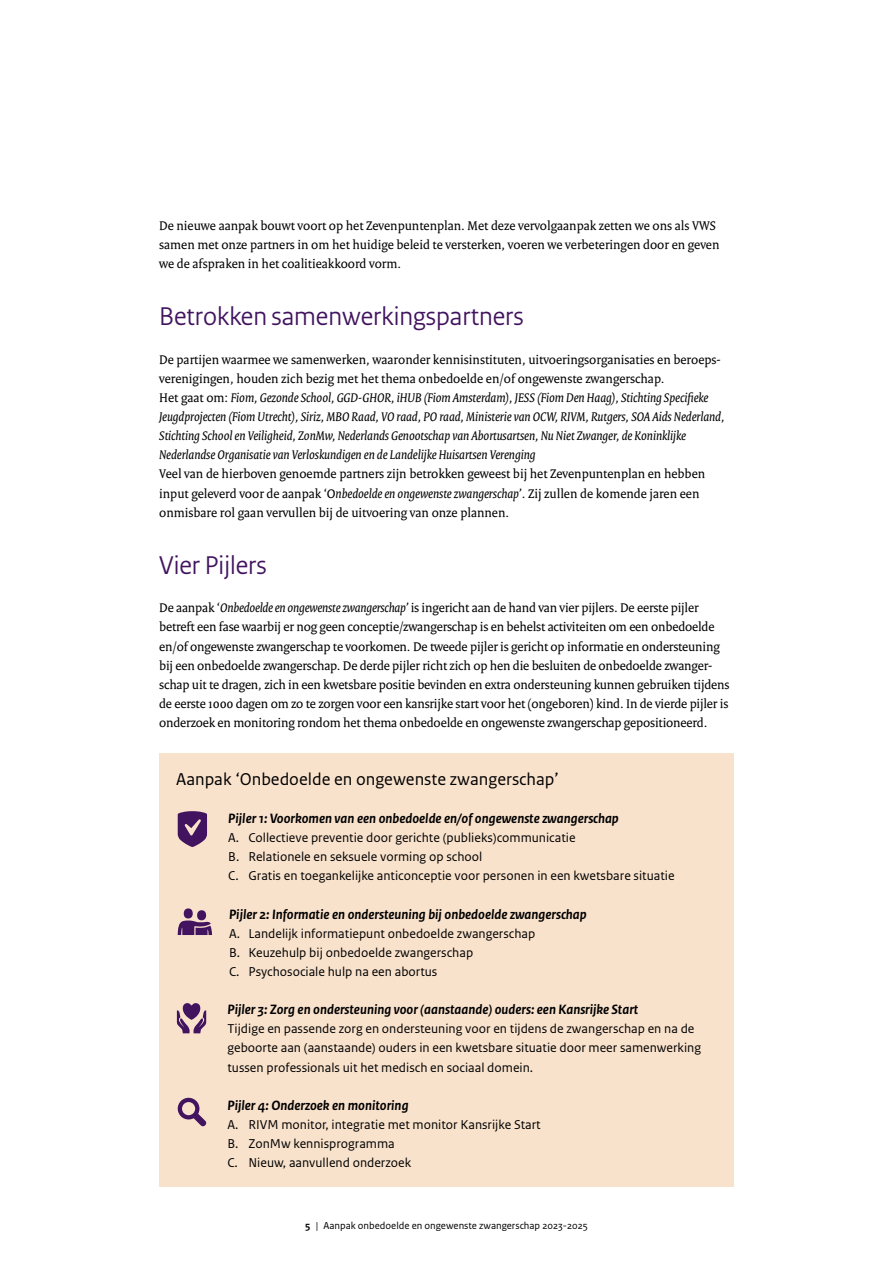
<style>
.page{position:relative;width:893px;height:1263px;background:#fff}
.page>*{position:absolute;margin:0;border:0;box-sizing:border-box;transform-origin:0 0}
.H3_vws_06_-_Kop_nive{font:27px "Rijksoverheid Sans Heading";color:#42145f}
.A_vws_19_-_Kader_kop{font:18px "Rijksoverheid Sans Text";color:#000}
.A_vws_18_-_Kader_sub{font:italic 700 14.25px "Rijksoverheid Sans Text";color:#000}
.P_vws_11_-_Plat{font:13.5px/19.2px "Rijksoverheid Serif";letter-spacing:-.01em;color:#000}
.A_vws_19_-_Kader_pla{font:13.5px/19.2px "Rijksoverheid Sans Text";color:#000}
.P_vws_11_-_Plat-2{font:italic 13.5px/19.2px "Rijksoverheid Serif";color:#000}
.t1{font:10.5px "Rijksoverheid Sans Text";color:#000}
.s1{font-style:normal}
.s2{font-style:italic}
.s3{font-weight:700}
</style>
<div class="page">
<div style="left:159px;top:753px;width:575px;height:52px;background:#f9e2cc"></div>
<div style="left:159px;top:794px;width:575px;height:48px;background:#f9e2cc"></div>
<div style="left:159px;top:833px;width:575px;height:48px;background:#f9e2cc"></div>
<div style="left:159px;top:871px;width:575px;height:48px;background:#f9e2cc"></div>
<div style="left:159px;top:910px;width:575px;height:47px;background:#f9e2cc"></div>
<div style="left:159px;top:948px;width:575px;height:47px;background:#f9e2cc"></div>
<div style="left:159px;top:986px;width:575px;height:48px;background:#f9e2cc"></div>
<div style="left:159px;top:1005px;width:575px;height:86px;background:#f9e2cc"></div>
<div style="left:159px;top:1081px;width:575px;height:48px;background:#f9e2cc"></div>
<div style="left:159px;top:1120px;width:575px;height:48px;background:#f9e2cc"></div>
<div style="left:159px;top:1139px;width:575px;height:48px;background:#f9e2cc"></div>
<svg style="left:177px;top:1003px;width:29px;height:30px"></svg>
<svg style="left:178px;top:1098px;width:28px;height:28px"></svg>
<svg style="left:178px;top:811px;width:29px;height:36px"></svg>
<div style="left:197px;top:910px;width:9px;height:10px;background:#42145f;border-radius:50%"></div>
<div style="left:184px;top:908px;width:9px;height:10px;background:#42145f;border-radius:50%"></div>
<svg style="left:178px;top:920px;width:34px;height:15px"></svg>
<p class="P_vws_11_-_Plat" style="left:159px;top:216px;width:562px">De nieuwe aanpak bouwt voort op het Zevenpuntenplan. Met deze vervolgaanpak zetten we ons als VWS samen met onze partners in om het huidige beleid te versterken, voeren we verbeteringen door en geven we de afspraken in het coalitieakkoord vorm.</p>
<h3 class="H3_vws_06_-_Kop_nive" style="left:159px;top:301px;width:366px">Betrokken samenwerkingspartners</h3>
<p class="P_vws_11_-_Plat" style="left:159px;top:350px;width:563px">De partijen waarmee we samenwerken, waaronder kennisinstituten, uitvoeringsorganisaties en beroeps&shy;verenigingen, houden zich bezig met het thema onbedoelde en/of ongewenste zwangerschap.</p>
<p class="P_vws_11_-_Plat-2" style="left:159px;top:388px;width:567px"><span class="s1">Het gaat om:</span> Fiom, Gezonde School, GGD-GHOR, iHUB (Fiom Amsterdam), JESS (Fiom Den Haag), Stichting Specifieke Jeugdprojecten (Fiom Utrecht), Siriz, MBO Raad, VO raad, PO raad, Ministerie van OCW, RIVM, Rutgers, SOA Aids Nederland, Stichting School en Veiligheid, ZonMw, Nederlands Genootschap van Abortusartsen, Nu Niet Zwanger, de Koninklijke Nederlandse Organisatie van Verloskundigen en de Landelijke Huisartsen Verenging</p>
<p class="P_vws_11_-_Plat" style="left:159px;top:464px;width:547px">Veel van de hierboven genoemde partners zijn betrokken geweest bij het Zevenpuntenplan en hebben input geleverd voor de aanpak ‘O<span class="s2">nbedoelde en ongewenste zwangerschap’</span>. Zij zullen de komende jaren een onmisbare rol gaan vervullen bij de uitvoering van onze plannen.</p>
<h3 class="H3_vws_06_-_Kop_nive" style="left:159px;top:550px;width:109px">Vier Pijlers</h3>
<p class="P_vws_11_-_Plat" style="left:159px;top:598px;width:572px">De aanpak ‘<span class="s2">Onbedoelde en ongewenste zwangerschap’</span> is ingericht aan de hand van vier pijlers. De eerste pijler betreft een fase waarbij er nog geen conceptie/zwangerschap is en behelst activiteiten om een onbedoelde en/of ongewenste zwangerschap te voorkomen. De tweede pijler is gericht op informatie en ondersteuning bij een onbedoelde zwangerschap. De derde pijler richt zich op hen die besluiten de onbedoelde zwanger&shy;schap uit te dragen, zich in een kwetsbare positie bevinden en extra ondersteuning kunnen gebruiken tijdens de eerste 1000 dagen om zo te zorgen voor een kansrijke start voor het (ongeboren) kind. In de vierde pijler is onderzoek en monitoring rondom het thema onbedoelde en ongewenste zwangerschap gepositioneerd.</p>
<p class="A_vws_19_-_Kader_kop" style="left:176px;top:768px;width:384px">Aanpak ‘Onbedoelde en ongewenste zwangerschap’</p>
<p class="A_vws_18_-_Kader_sub" style="left:228px;top:810px;width:392px">Pijler 1: Voorkomen van een onbedoelde en/of ongewenste zwangerschap</p>
<p class="A_vws_19_-_Kader_pla" style="left:228px;top:828px;width:349px">A. Collectieve preventie door gerichte (publieks)communicatie</p>
<p class="A_vws_19_-_Kader_pla" style="left:228px;top:847px;width:256px">B. Relationele en seksuele vorming op school</p>
<p class="A_vws_19_-_Kader_pla" style="left:228px;top:866px;width:448px">C. Gratis en toegankelijke anticonceptie voor personen in een kwetsbare situatie</p>
<p class="A_vws_18_-_Kader_sub" style="left:229px;top:906px;width:359px">Pijler 2: Informatie en ondersteuning bij onbedoelde zwangerschap</p>
<p class="A_vws_19_-_Kader_pla" style="left:229px;top:924px;width:308px">A. Landelijk informatiepunt onbedoelde zwangerschap</p>
<p class="A_vws_19_-_Kader_pla" style="left:229px;top:943px;width:246px">B. Keuzehulp bij onbedoelde zwangerschap</p>
<p class="A_vws_19_-_Kader_pla" style="left:229px;top:962px;width:210px">C. Psychosociale hulp na een abortus</p>
<p class="A_vws_18_-_Kader_sub" style="left:227px;top:1001px;width:412px">Pijler 3: Zorg en ondersteuning voor (aanstaande) ouders: een Kansrijke Start</p>
<p class="A_vws_19_-_Kader_pla" style="left:227px;top:1019px;width:475px">Tijdige en passende zorg en ondersteuning voor en tijdens de zwangerschap en na de geboorte aan (aanstaande) ouders in een kwetsbare situatie door meer samenwerking tussen professionals uit het medisch en sociaal domein.</p>
<p class="A_vws_18_-_Kader_sub" style="left:227px;top:1097px;width:183px">Pijler 4: Onderzoek en monitoring</p>
<p class="A_vws_19_-_Kader_pla" style="left:227px;top:1115px;width:315px">A. RIVM monitor, integratie met monitor Kansrijke Start</p>
<p class="A_vws_19_-_Kader_pla" style="left:227px;top:1134px;width:169px">B. ZonMw kennisprogramma</p>
<p class="A_vws_19_-_Kader_pla" style="left:227px;top:1153px;width:185px">C. Nieuw, aanvullend onderzoek</p>
<p class="t1" style="left:305px;top:1220px;width:284px"><span class="s3">5</span> | Aanpak onbedoelde en ongewenste zwangerschap 2023-2025</p>
</div>
